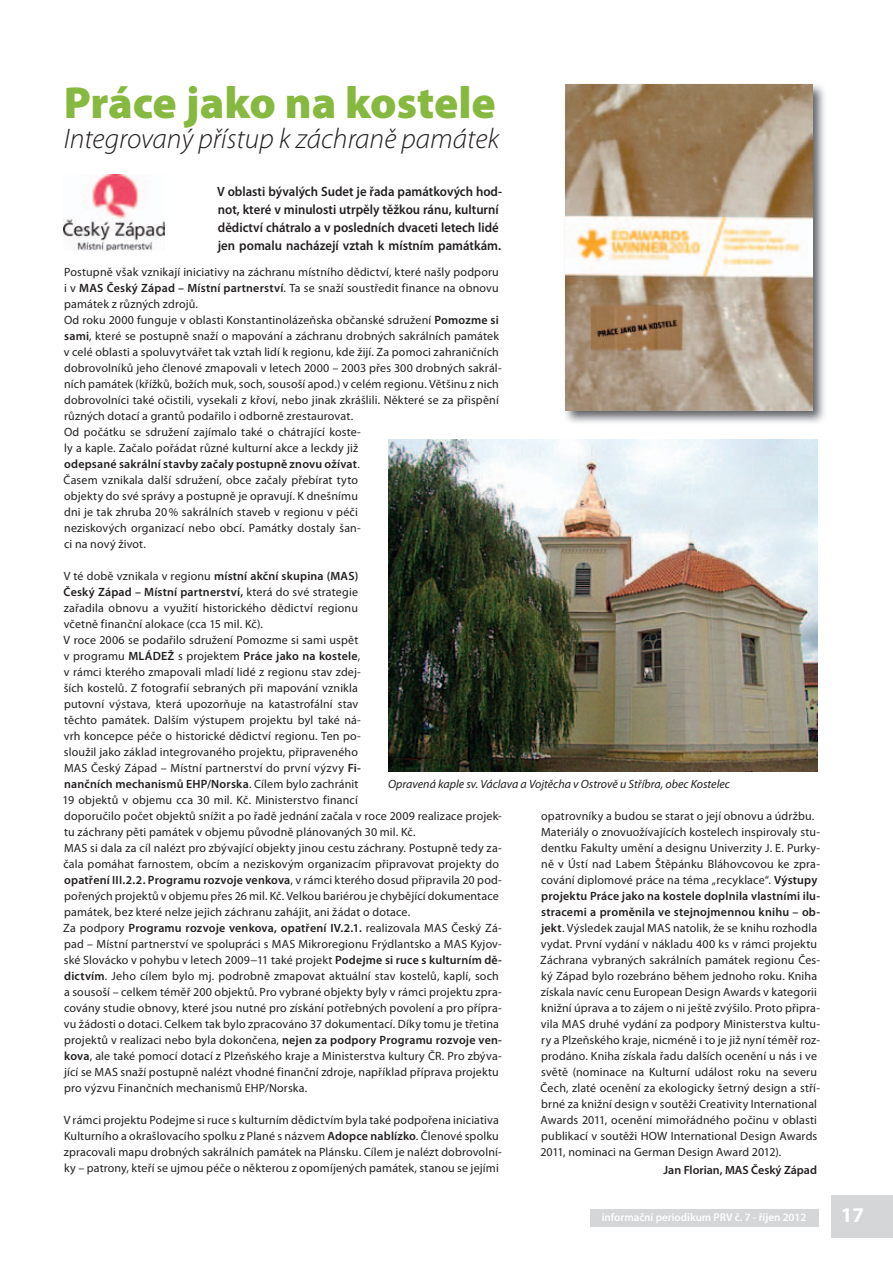
<style>
.page{position:relative;width:893px;height:1263px;background:#fff}
.page>*{position:absolute;margin:0;border:0;box-sizing:border-box;transform-origin:0 0}
.t1{font:900 45px "Myriad Pro";color:#87b83f}
.t2{font:italic 300 28.5px "Myriad Pro";color:#231f20}
.t3{font:700 21px "Myriad Pro";color:#fff}
.t4{font:600 13.5px/18px "Myriad Pro";color:#231f20;scale:.95 1}
.t5{font:12px/16px "Myriad Pro";letter-spacing:.015em;color:#231f20}
.t6{font:italic 12px "Myriad Pro";color:#231f20}
.t7{font:600 12px "Myriad Pro";color:#231f20}
.t8{font:600 11.25px "Myriad Pro";color:#fff}
.s1{font-weight:600}
</style>
<div class="page">
<div style="left:590px;top:1209px;width:229px;height:17px;background:#d5d6d8"></div>
<div style="left:831px;top:1195px;width:62px;height:43px;background:#d5d6d8"></div>
<img style="left:388px;top:440px;width:429px;height:332px">
<img style="left:565px;top:84px;width:260px;height:339px">
<img style="left:565px;top:84px;width:247px;height:326px">
<img style="left:64px;top:174px;width:101px;height:76px">
<h1 class="t1" style="left:64px;top:73px;width:433px">Práce jako na kostele</h1>
<h2 class="t2" style="left:64px;top:122px;width:437px">Integrovaný přístup k záchraně památek</h2>
<p class="t4" style="left:217px;top:182px;width:302px">V oblasti bývalých Sudet je řada památkových hod&shy;not, které v minulosti utrpěly těžkou ránu, kulturní dědictví chátralo a v posledních dvaceti letech lidé jen pomalu nacházejí vztah k místním památkám.</p>
<p class="t5" style="left:64px;top:264px;width:440px">Postupně však vznikají iniciativy na záchranu místního dědictví, které našly podporu i v <span class="s1">MAS Český Západ – Místní partnerství</span>. Ta se snaží soustředit finance na obnovu památek z různých zdrojů.<br>Od roku 2000 funguje v oblasti Konstantinolázeňska občanské sdružení <span class="s1">Pomozme si sami</span>, které se postupně snaží o mapování a záchranu drobných sakrálních památek v celé oblasti a spoluvytvářet tak vztah lidí k regionu, kde žijí. Za pomoci zahraničních dobrovolníků jeho členové zmapovali v letech 2000 – 2003 přes 300 drobných sakrál&shy;ních památek (křížků, božích muk, soch, sousoší apod.) v celém regionu. Většinu z nich dobrovolníci také očistili, vysekali z křoví, nebo jinak zkrášlili. Některé se za přispění různých dotací a grantů podařilo i odborně zrestaurovat.<br>Od počátku se sdružení zajímalo také o chátrající koste-<br>ly a kaple. Začalo pořádat různé kulturní akce a leckdy již<br><span class="s1">odepsané sakrální stavby začaly postupně znovu ožívat</span>.<br>Časem vznikala další sdružení, obce začaly přebírat tyto<br>objekty do své správy a postupně je opravují. K dnešnímu<br>dni je tak zhruba 20 % sakrálních staveb v regionu v péči<br>neziskových organizací nebo obcí. Památky dostaly šan-<br>ci na nový život.</p>
<p class="t5" style="left:63px;top:568px;width:441px">V té době vznikala v regionu <span class="s1">místní akční skupina (MAS)<br>Český Západ – Místní partnerství,</span> která do své strategie<br>zařadila obnovu a využití historického dědictví regionu<br>včetně finanční alokace (cca 15 mil. Kč).<br>V roce 2006 se podařilo sdružení Pomozme si sami uspět<br>v programu <span class="s1">MLÁDEŽ</span> s projektem <span class="s1">Práce jako na kostele</span>,<br>v rámci kterého zmapovali mladí lidé z regionu stav zdej-<br>ších kostelů. Z fotografií sebraných při mapování vznikla<br>putovní výstava, která upozorňuje na katastrofální stav<br>těchto památek. Dalším výstupem projektu byl také ná-<br>vrh koncepce péče o historické dědictví regionu. Ten po-<br>sloužil jako základ integrovaného projektu, připraveného<br>MAS Český Západ – Místní partnerství do první výzvy <span class="s1">Fi-<br>nančních mechanismů EHP/Norska</span>. Cílem bylo zachránit<br>19 objektů v objemu cca 30 mil. Kč. Ministerstvo financí<br>doporučilo počet objektů snížit a po řadě jednání začala v roce 2009 realizace projek&shy;tu záchrany pěti památek v objemu původně plánovaných 30 mil. Kč.<br>MAS si dala za cíl nalézt pro zbývající objekty jinou cestu záchrany. Postupně tedy za&shy;čala pomáhat farnostem, obcím a neziskovým organizacím připravovat projekty do <span class="s1">opatření III.2.2. Programu rozvoje venkova</span>, v rámci kterého dosud připravila 20 pod&shy;pořených projektů v objemu přes 26 mil. Kč. Velkou bariérou je chybějící dokumentace památek, bez které nelze jejich záchranu zahájit, ani žádat o dotace.<br>Za podpory <span class="s1">Programu rozvoje venkova, opatření IV.2.1.</span> realizovala MAS Český Zá&shy;pad – Místní partnerství ve spolupráci s MAS Mikroregionu Frýdlantsko a MAS Kyjov&shy;ské Slovácko v pohybu v letech 2009−11 také projekt <span class="s1">Podejme si ruce s kulturním dě&shy;dictvím</span>. Jeho cílem bylo mj. podrobně zmapovat aktuální stav kostelů, kaplí, soch a sousoší – celkem téměř 200 objektů. Pro vybrané objekty byly v rámci projektu zpra&shy;covány studie obnovy, které jsou nutné pro získání potřebných povolení a pro přípra&shy;vu žádosti o dotaci. Celkem tak bylo zpracováno 37 dokumentací. Díky tomu je třetina projektů v realizaci nebo byla dokončena, <span class="s1">nejen za podpory Programu rozvoje ven&shy;kova</span>, ale také pomocí dotací z Plzeňského kraje a Ministerstva kultury ČR. Pro zbýva&shy;jící se MAS snaží postupně nalézt vhodné finanční zdroje, například příprava projektu pro výzvu Finančních mechanismů EHP/Norska.</p>
<p class="t5" style="left:64px;top:1111px;width:440px">V rámci projektu Podejme si ruce s kulturním dědictvím byla také podpořena iniciativa Kulturního a okrašlovacího spolku z Plané s názvem <span class="s1">Adopce nablízko</span>. Členové spolku zpracovali mapu drobných sakrálních památek na Plánsku. Cílem je nalézt dobrovolní&shy;ky – patrony, kteří se ujmou péče o některou z opomíjených památek, stanou se jejími</p>
<p class="t6" style="left:388px;top:776px;width:343px">Opravená kaple sv. Václava a Vojtěcha v Ostrově u Stříbra, obec Kostelec</p>
<p class="t5" style="left:540px;top:807px;width:281px">opatrovníky a budou se starat o její obnovu a údržbu.<br>Materiály o znovuožívajících kostelech inspirovaly stu&shy;dentku Fakulty umění a designu Univerzity J. E. Purky&shy;ně v Ústí nad Labem Štěpánku Bláhovcovou ke zpra&shy;cování diplomové práce na téma „recyklace“. <span class="s1">Výstupy projektu Práce jako na kostele doplnila vlastními ilu&shy;stracemi a proměnila ve stejnojmennou knihu – ob&shy;jekt</span>. Výsledek zaujal MAS natolik, že se knihu rozhodla vydat. První vydání v nákladu 400 ks v rámci projektu Záchrana vybraných sakrálních památek regionu Čes&shy;ký Západ bylo rozebráno během jednoho roku. Kniha získala navíc cenu European Design Awards v kategorii knižní úprava a to zájem o ni ještě zvýšilo. Proto připra&shy;vila MAS druhé vydání za podpory Ministerstva kultu&shy;ry a Plzeňského kraje, nicméně i to je již nyní téměř roz&shy;prodáno. Kniha získala řadu dalších ocenění u nás i ve světě (nominace na Kulturní událost roku na severu Čech, zlaté ocenění za ekologicky šetrný design a stří&shy;brné za knižní design v soutěži Creativity International Awards 2011, ocenění mimořádného počinu v oblasti publikací v soutěži HOW International Design Awards 2011, nominaci na German Design Award 2012).</p>
<p class="t7" style="left:664px;top:1162px;width:155px">Jan Florian, MAS Český Západ</p>
<p class="t8" style="left:602px;top:1210px;width:206px">informační periodikum PRV č. 7 - říjen 2012</p>
<h3 class="t3" style="left:841px;top:1201px;width:25px">17</h3>
</div>
